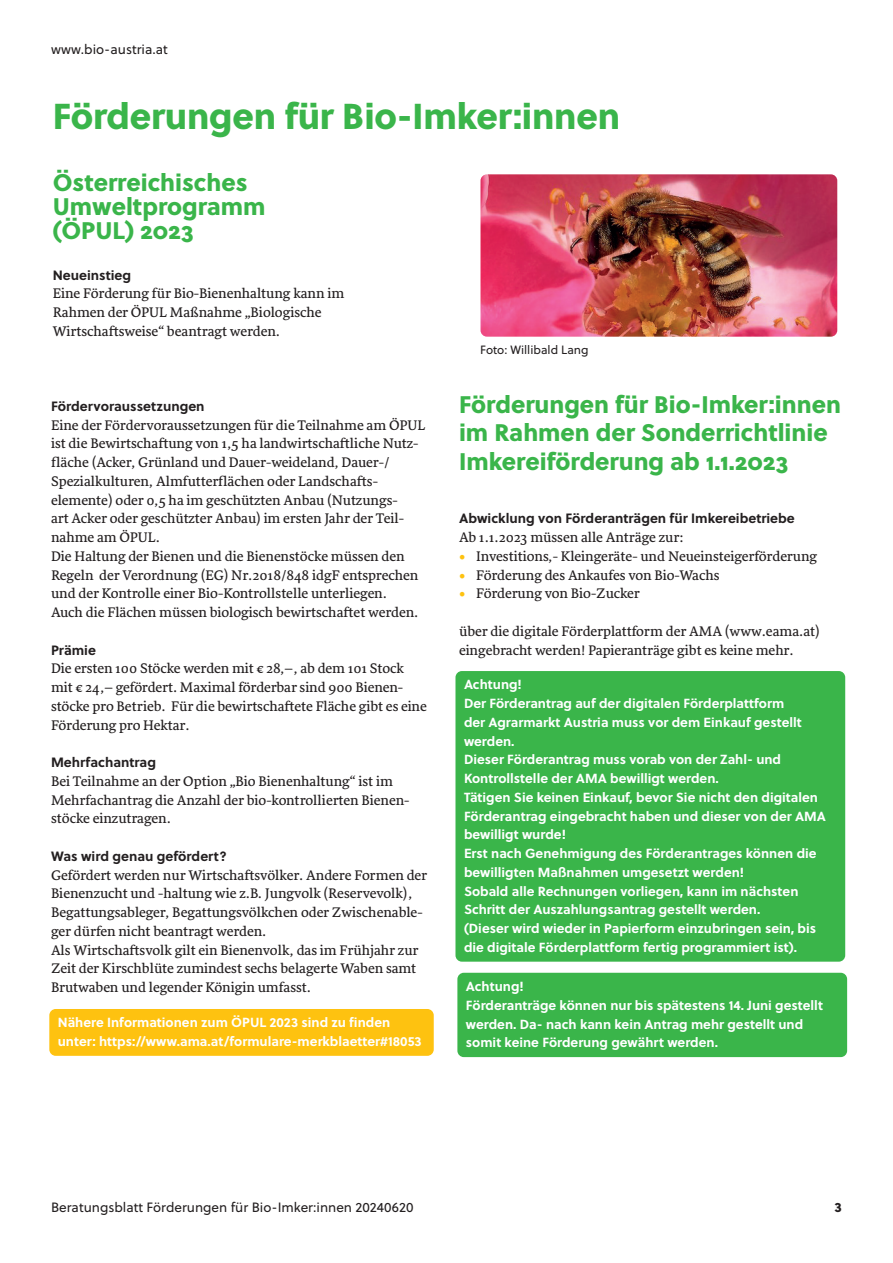
<style>
.page{position:relative;width:893px;height:1263px;background:#fff}
.page>*{position:absolute;margin:0;border:0;box-sizing:border-box;transform-origin:0 0}
.t1{font:36px "Soleil Xb";letter-spacing:-.005em;color:#3ab54a}
.t2{font:24px/28.5px "Soleil Xb";color:#3ab54a}
.t3{font:14.25px/18.8px "Sirba";color:#231f20}
.t4{font:700 13.5px "Soleil";color:#231f20}
.t5{font:13.5px "Soleil";color:#231f20}
.t6{font:13.5px "Soleil Xb";color:#231f20}
.t7{font:700 13.2px/18.8px "Soleil";color:#fff}
.t8{font:12px "Soleil";color:#231f20}
.s1{color:#fec210}
</style>
<div class="page">
<div style="left:49px;top:1009px;width:385px;height:47px;background:#fec210;border-radius:6px"></div>
<div style="left:455px;top:671px;width:390px;height:291px;background:#3ab54a;border-radius:6px"></div>
<div style="left:457px;top:973px;width:390px;height:84px;background:#3ab54a;border-radius:6px"></div>
<img style="left:480px;top:174px;width:357px;height:163px">
<p class="t5" style="left:51px;top:41px;width:118px">www.bio-austria.at</p>
<h1 class="t1" style="left:53px;top:93px;width:569px">Förderungen für Bio-Imker:innen</h1>
<h2 class="t2" style="left:53px;top:171px;width:214px;line-height:24px">Österreichisches<br>Umweltprogramm (ÖPUL) 2023</h2>
<p class="t4" style="left:53px;top:266px;width:80px">Neueinstieg</p>
<p class="t3" style="left:53px;top:285px;width:293px">Eine Förderung für Bio-Bienenhaltung kann im<br>Rahmen der ÖPUL Maßnahme „Biologische<br>Wirtschaftsweise“ beantragt werden.</p>
<p class="t4" style="left:51px;top:397px;width:155px">Fördervoraussetzungen</p>
<p class="t3" style="left:51px;top:416px;width:376px">Eine der Fördervoraussetzungen für die Teilnahme am ÖPUL ist die Bewirtschaftung von 1,5 ha landwirtschaftliche Nutz&shy;fläche (Acker, Grünland und Dauer-weideland, Dauer-/ Spezialkulturen, Almfutterflächen oder Landschafts&shy;elemente) oder 0,5 ha im geschützten Anbau (Nutzungs-<br>art Acker oder geschützter Anbau) im ersten Jahr der Teil&shy;nahme am ÖPUL.<br>Die Haltung der Bienen und die Bienenstöcke müssen den Regeln der Verordnung (EG) Nr.2018/848 idgF entsprechen und der Kontrolle einer Bio-Kontrollstelle unterliegen.<br>Auch die Flächen müssen biologisch bewirtschaftet werden.</p>
<p class="t4" style="left:51px;top:641px;width:46px">Prämie</p>
<p class="t3" style="left:51px;top:660px;width:377px">Die ersten 100 Stöcke werden mit € 28,–, ab dem 101 Stock mit € 24,– gefördert. Maximal förderbar sind 900 Bienen&shy;stöcke pro Betrieb. Für die bewirtschaftete Fläche gibt es eine Förderung pro Hektar.</p>
<p class="t4" style="left:51px;top:753px;width:107px">Mehrfachantrag</p>
<p class="t3" style="left:51px;top:772px;width:360px">Bei Teilnahme an der Option „Bio Bienenhaltung“ ist im<br>Mehrfachantrag die Anzahl der bio-kontrollierten Bienen&shy;stöcke einzutragen.</p>
<p class="t4" style="left:51px;top:847px;width:177px">Was wird genau gefördert?</p>
<p class="t3" style="left:51px;top:866px;width:378px">Gefördert werden nur Wirtschaftsvölker. Andere Formen der Bienenzucht und -haltung wie z.B. Jungvolk (Reservevolk), Begattungsableger, Begattungsvölkchen oder Zwischenable&shy;ger dürfen nicht beantragt werden.<br>Als Wirtschaftsvolk gilt ein Bienenvolk, das im Frühjahr zur Zeit der Kirschblüte zumindest sechs belagerte Waben samt Brutwaben und legender Königin umfasst.</p>
<p class="t7" style="left:58px;top:1013px;width:365px">Nähere Informationen zum ÖPUL 2023 sind zu finden unter: https://www.ama.at/formulare-merkblaetter#18053</p>
<p class="t8" style="left:480px;top:342px;width:110px">Foto: Willibald Lang</p>
<h2 class="t2" style="left:459px;top:390px;width:383px">Förderungen für Bio-Imker:innen im Rahmen der Sonderrichtlinie<br>Imkereiförderung ab 1.1.2023</h2>
<p class="t4" style="left:459px;top:510px;width:337px">Abwicklung von Förderanträgen für Imkereibetriebe</p>
<p class="t3" style="left:459px;top:528px;width:226px">Ab 1.1.2023 müssen alle Anträge zur:</p>
<p class="t3" style="left:459px;top:547px;width:360px"><span class="s1">•</span> Investitions,- Kleingeräte- und Neueinsteigerförderung</p>
<p class="t3" style="left:459px;top:566px;width:262px"><span class="s1">•</span> Förderung des Ankaufes von Bio-Wachs</p>
<p class="t3" style="left:459px;top:585px;width:182px"><span class="s1">•</span> Förderung von Bio-Zucker</p>
<p class="t3" style="left:459px;top:622px;width:362px">über die digitale Förderplattform der AMA (www.eama.at) eingebracht werden! Papieranträge gibt es keine mehr.</p>
<p class="t7" style="left:464px;top:675px;width:363px">Achtung!<br>Der Förderantrag auf der digitalen Förderplattform<br>der Agrarmarkt Austria muss vor dem Einkauf gestellt werden.<br>Dieser Förderantrag muss vorab von der Zahl- und Kontrollstelle der AMA bewilligt werden.<br>Tätigen Sie keinen Einkauf, bevor Sie nicht den digitalen Förderantrag eingebracht haben und dieser von der AMA bewilligt wurde!<br>Erst nach Genehmigung des Förderantrages können die bewilligten Maßnahmen umgesetzt werden!<br>Sobald alle Rechnungen vorliegen, kann im nächsten Schritt der Auszahlungsantrag gestellt werden.<br>(Dieser wird wieder in Papierform einzubringen sein, bis die digitale Förderplattform fertig programmiert ist).</p>
<p class="t7" style="left:466px;top:977px;width:359px">Achtung!<br>Förderanträge können nur bis spätestens 14. Juni gestellt werden. Da- nach kann kein Antrag mehr gestellt und somit keine Förderung gewährt werden.</p>
<p class="t5" style="left:51px;top:1199px;width:364px">Beratungsblatt Förderungen für Bio-Imker:innen 20240620</p>
<p class="t6" style="left:835px;top:1198px;width:9px">3</p>
</div>
